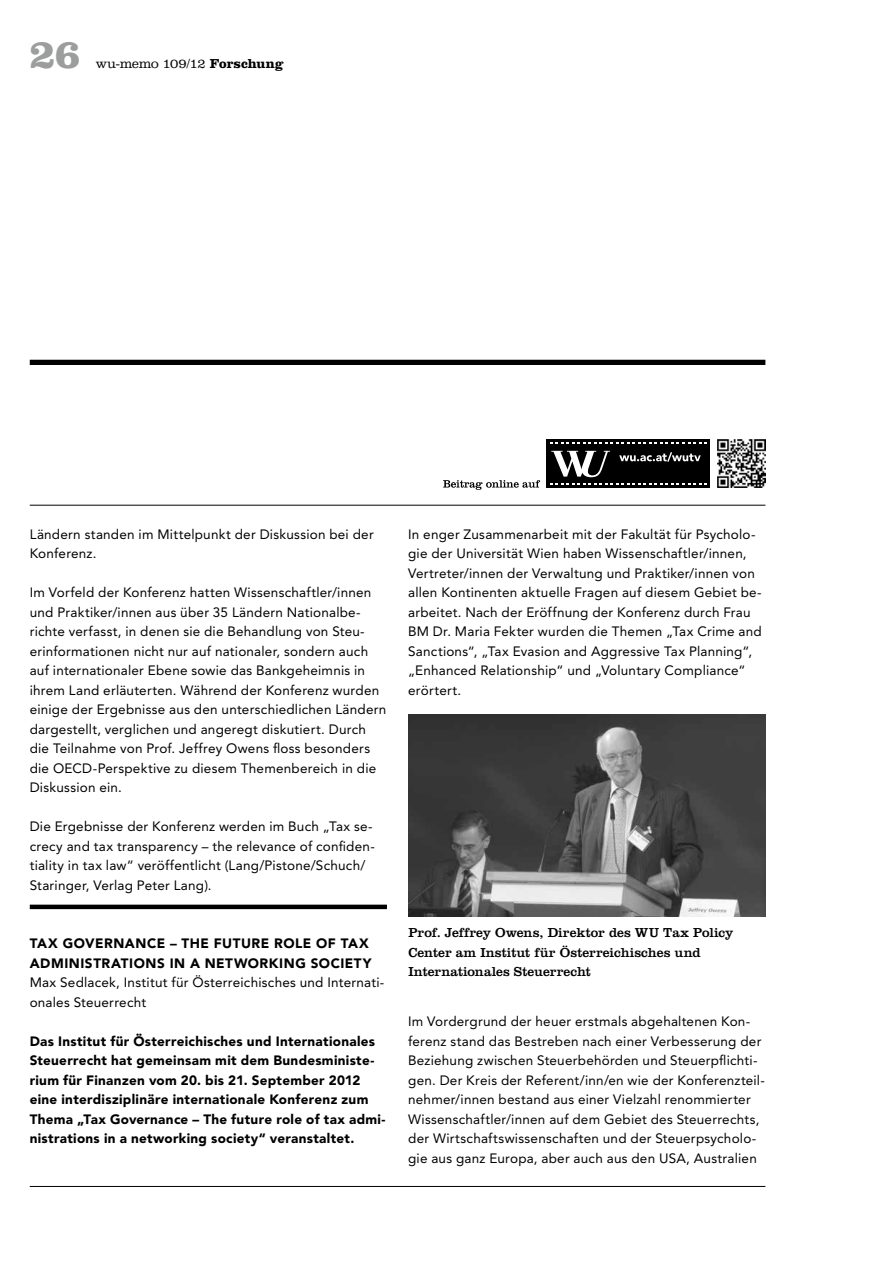
<style>
.page{position:relative;width:893px;height:1263px;background:#fff}
.page>*{position:absolute;margin:0;border:0;box-sizing:border-box;transform-origin:0 0}
.t1{font:700 42px "Clarendon LT Std";color:#9c9d9d}
.t2{font:13.5px/19.5px "Avenir LT Std";letter-spacing:.015em;color:#000}
.t3{font:900 13.5px/19.5px "Avenir LT Std";letter-spacing:.02em;color:#000}
.t4{font:13.5px/19.5px "Clarendon LT Std";letter-spacing:.005em;color:#000}
.t5{font:900 13.5px/19.5px "Avenir LT Std";letter-spacing:.04em;color:#000}
.t6{font:300 13.5px "Clarendon LT Std";letter-spacing:-.015em;color:#000}
.s1{font-weight:700}
</style>
<div class="page">
<hr style="left:30px;top:1186px;width:735px;height:1px;background:#000">
<hr style="left:30px;top:505px;width:735px;height:1px;background:#000">
<div style="left:30px;top:360px;width:735px;height:5px;background:#000"></div>
<hr style="left:30px;top:905px;width:357px;height:4px;background:#000">
<img style="left:717px;top:439px;width:48px;height:49px">
<svg style="left:443px;top:480px;width:97px;height:10px"></svg>
<div style="left:547px;top:439px;width:163px;height:49px;background:#000"></div>
<svg style="left:551px;top:451px;width:59px;height:26px"></svg>
<svg style="left:550px;top:442px;width:157px;height:2px"></svg>
<svg style="left:550px;top:483px;width:157px;height:2px"></svg>
<svg style="left:619px;top:452px;width:82px;height:10px"></svg>
<img style="left:408px;top:714px;width:357px;height:202px">
<h1 class="t1" style="left:30px;top:29px;width:52px">26</h1>
<p class="t6" style="left:96px;top:56px;width:190px">wu-memo 109/12 <span class="s1">Forschung</span></p>
<p class="t2" style="left:30px;top:524px;width:345px">Ländern standen im Mittelpunkt der Diskussion bei der<br>Konferenz.</p>
<p class="t2" style="left:30px;top:583px;width:358px">Im Vorfeld der Konferenz hatten Wissenschaftler/innen und Praktiker/innen aus über 35 Ländern Nationalbe&shy;richte verfasst, in denen sie die Behandlung von Steu&shy;erinformationen nicht nur auf nationaler, sondern auch auf internationaler Ebene sowie das Bankgeheimnis in ihrem Land erläuterten. Während der Konferenz wurden einige der Ergebnisse aus den unterschiedlichen Ländern dargestellt, verglichen und angeregt diskutiert. Durch die Teilnahme von Prof. Jeffrey Owens floss besonders die OECD-Perspektive zu diesem Themenbereich in die Diskussion ein.</p>
<p class="t2" style="left:30px;top:817px;width:347px">Die Ergebnisse der Konferenz werden im Buch „Tax se&shy;crecy and tax transparency – the relevance of confiden&shy;tiality in tax law“ veröffentlicht (Lang/Pistone/Schuch/ Staringer, Verlag Peter Lang).</p>
<p class="t5" style="left:30px;top:934px;width:341px">Tax Governanc e – Th e futu re role of tax adminis</p>
<p class="t3" style="left:93px;top:953px;width:58px">trations</p>
<p class="t3" style="left:170px;top:953px;width:103px">in a n etworking</p>
<p class="t3" style="left:311px;top:953px;width:62px">soci ety</p>
<p class="t2" style="left:30px;top:973px;width:356px">Max Sedlacek, Institut für Österreichisches und Internati&shy;onales Steuerrecht</p>
<p class="t3" style="left:30px;top:1031px;width:357px">Das Institut für Österreichisches und Internationales Steuerrecht hat gemeinsam mit dem Bundesministe&shy;rium für Finanzen vom 20. bis 21. September 2012 eine interdisziplinäre internationale Konferenz zum Thema „Tax Governance – The future role of tax admi&shy;nistrations in a networking society“ veranstaltet.</p>
<p class="t2" style="left:408px;top:524px;width:355px">In enger Zusammenarbeit mit der Fakultät für Psycholo&shy;gie der Universität Wien haben Wissenschaftler/innen, Vertreter/innen der Verwaltung und Praktiker/innen von allen Kontinenten aktuelle Fragen auf diesem Gebiet be&shy;arbeitet. Nach der Eröffnung der Konferenz durch Frau BM Dr. Maria Fekter wurden die Themen „Tax Crime and Sanctions“, „Tax Evasion and Aggressive Tax Planning“, „Enhanced Relationship“ und „Voluntary Compliance“ erörtert.</p>
<p class="t4" style="left:408px;top:923px;width:327px">Prof. Jeffrey Owens, Direktor des WU Tax Policy<br>Center am Institut für Österreichisches und<br>Internationales Steuerrecht</p>
<p class="t2" style="left:408px;top:1012px;width:358px">Im Vordergrund der heuer erstmals abgehaltenen Kon&shy;ferenz stand das Bestreben nach einer Verbesserung der Beziehung zwischen Steuerbehörden und Steuerpflichti&shy;gen. Der Kreis der Referent/inn/en wie der Konferenzteil&shy;nehmer/innen bestand aus einer Vielzahl renommierter Wissenschaftler/innen auf dem Gebiet des Steuerrechts, der Wirtschaftswissenschaften und der Steuerpsycholo&shy;gie aus ganz Europa, aber auch aus den USA, Australien</p>
</div>
